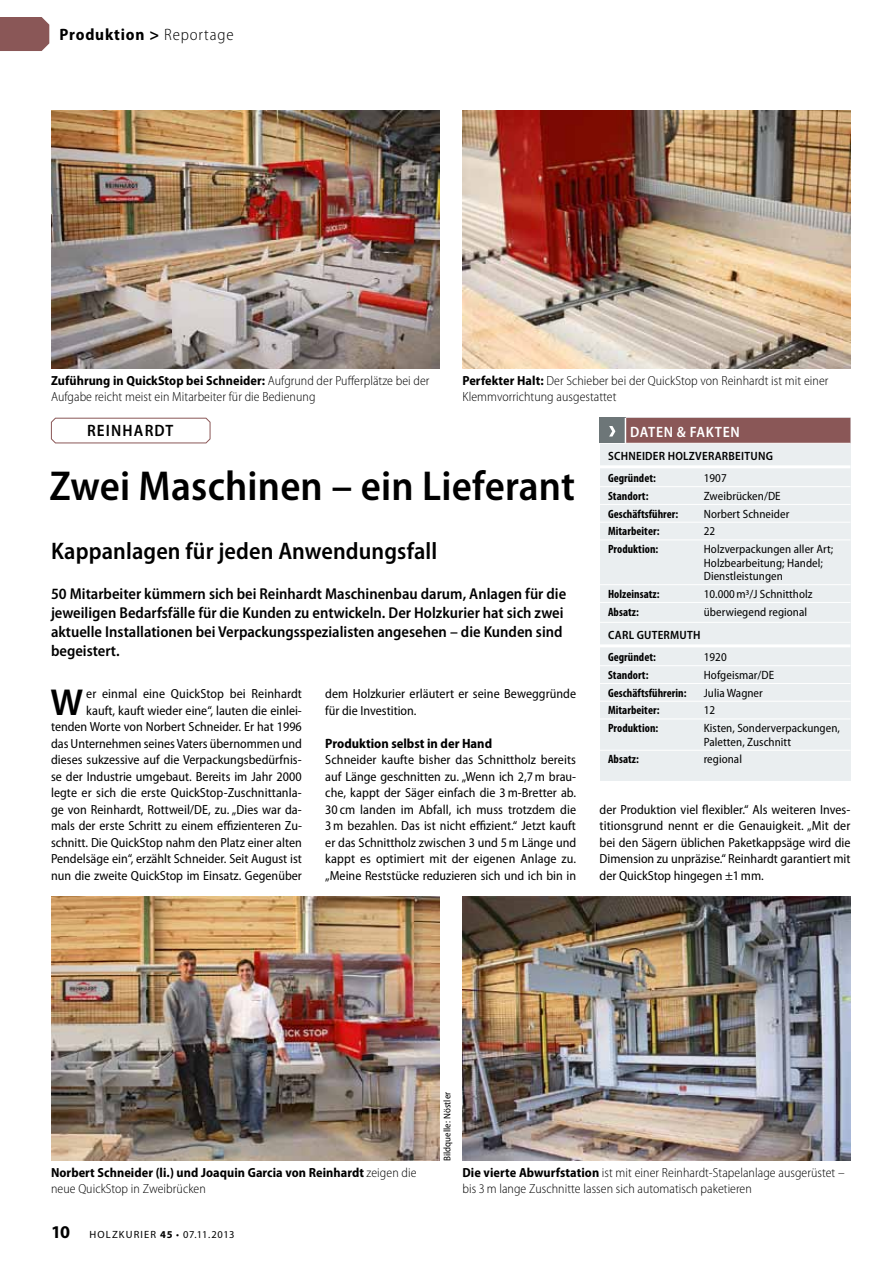
<style>
.page{position:relative;width:893px;height:1263px;background:#fff}
.page>*{position:absolute;margin:0;border:0;box-sizing:border-box;transform-origin:0 0}
.t1{font:600 semi-condensed 42px "Myriad Pro";letter-spacing:.005em;color:#000}
.t2{font:600 37.65px "Myriad Pro";color:#000}
.t3{font:600 semi-condensed 24px "Myriad Pro";letter-spacing:.005em;color:#000}
.t4{font:700 semi-condensed 16.5px "Myriad Pro";letter-spacing:.05em;color:#000}
.t5{font:600 semi-condensed 16.5px "Myriad Pro";letter-spacing:.07em;color:#000}
.t6{font:600 semi-condensed 15.75px/18.8px "Myriad Pro";color:#000}
.t7{font:600 semi-condensed 15px "Myriad Pro";color:#fff}
.t8{font:700 semi-condensed 13.5px "Myriad Pro";color:#000}
.t9{font:semi-condensed 13.2px/16.5px "Myriad Pro";color:#000;text-align:justify}
.t10{font:300 semi-condensed 13.2px/16.5px "Myriad Pro";letter-spacing:.005em;color:#000}
.t11{font:700 semi-condensed 13.2px/16.5px "Myriad Pro";letter-spacing:.005em;color:#000}
.t12{font:semi-condensed 12px/13.5px "Myriad Pro";letter-spacing:.005em;color:#000}
.t13{font:700 condensed 12px "Myriad Pro";letter-spacing:.005em;color:#000}
.t14{font:600 semi-condensed 12px "Myriad Pro";letter-spacing:.02em;color:#000}
.t15{font:10.5px "Myriad Pro";letter-spacing:.105em;color:#000}
.t16{font:semi-condensed 9.75px "Myriad Pro";letter-spacing:.005em;color:#000}
.s1{font-weight:300}
.s2{font-weight:700}
.s3{font-weight:700;font-size:18px}
</style>
<div class="page">
<div style="left:51px;top:418px;width:159px;height:25px;border:1px solid #8a5757;border-radius:4px"></div>
<img style="left:51px;top:896px;width:388px;height:264px">
<img style="left:462px;top:111px;width:388px;height:257px">
<img style="left:462px;top:896px;width:388px;height:264px">
<img style="left:51px;top:111px;width:388px;height:257px">
<div style="left:600px;top:418px;width:250px;height:363px;background:#eaeef0"></div>
<div style="left:626px;top:418px;width:224px;height:25px;background:#8a5757"></div>
<hr style="left:600px;top:443px;width:250px;height:1px;background:#fff">
<hr style="left:600px;top:465px;width:250px;height:3px;background:#fff">
<hr style="left:600px;top:486px;width:250px;height:1px;background:#fff">
<hr style="left:600px;top:504px;width:250px;height:1px;background:#fff">
<hr style="left:600px;top:522px;width:250px;height:1px;background:#fff">
<hr style="left:600px;top:539px;width:250px;height:1px;background:#fff">
<hr style="left:600px;top:584px;width:250px;height:1px;background:#fff">
<hr style="left:600px;top:602px;width:250px;height:1px;background:#fff">
<hr style="left:600px;top:622px;width:250px;height:1px;background:#fff">
<hr style="left:600px;top:644px;width:250px;height:3px;background:#fff">
<hr style="left:600px;top:665px;width:250px;height:1px;background:#fff">
<hr style="left:600px;top:683px;width:250px;height:1px;background:#fff">
<hr style="left:600px;top:701px;width:250px;height:1px;background:#fff">
<hr style="left:600px;top:719px;width:250px;height:1px;background:#fff">
<hr style="left:600px;top:750px;width:250px;height:1px;background:#fff">
<div style="left:600px;top:418px;width:26px;height:25px;background:#6d7678"></div>
<svg style="left:609px;top:426px;width:6px;height:10px"></svg>
<svg style="left:625px;top:418px;width:1px;height:25px"></svg>
<div style="left:0;top:17px;width:49px;height:34px;background:#8a5757"></div>
<p class="t4" style="left:60px;top:25px;width:176px">Produktion &gt; <span class="s1">Reportage</span></p>
<p class="t10" style="left:51px;top:372px;width:380px"><span class="s2">Zuführung in QuickStop bei Schneider:</span> Aufgrund der Pufferplätze bei der<br>Aufgabe reicht meist ein Mitarbeiter für die Bedienung</p>
<p class="t10" style="left:462px;top:372px;width:367px"><span class="s2">Perfekter Halt:</span> Der Schieber bei der QuickStop von Reinhardt ist mit einer<br>Klemmvorrichtung ausgestattet</p>
<p class="t5" style="left:87px;top:422px;width:88px">REINHARDT</p>
<h1 class="t1" style="left:49px;top:463px;width:527px">Zwei Maschinen – ein Lieferant</h1>
<h3 class="t3" style="left:51px;top:538px;width:388px">Kappanlagen für jeden Anwendungsfall</h3>
<p class="t6" style="left:51px;top:585px;width:517px">50 Mitarbeiter kümmern sich bei Reinhardt Maschinenbau darum, Anlagen für die jeweiligen Bedarfsfälle für die Kunden zu entwickeln. Der Holzkurier hat sich zwei aktuelle Installationen bei Verpackungsspezialisten angesehen – die Kunden sind begeistert.</p>
<p class="t9" style="left:51px;top:686px;width:253px;text-align:right">er einmal eine QuickStop bei Reinhardt<br>kauft, kauft wieder eine“, lauten die einlei&shy;tenden Worte von Norbert Schneider. Er hat 1996 das Unternehmen seines Vaters übernommen und dieses sukzessive auf die Verpackungsbedürfnis&shy;se der Industrie umgebaut. Bereits im Jahr 2000 legte er sich die erste QuickStop-Zuschnittanla&shy;ge von Reinhardt, Rottweil/DE, zu. „Dies war da&shy;mals der erste Schritt zu einem effizienteren Zu&shy;schnitt. Die QuickStop nahm den Platz einer alten Pendelsäge ein“, erzählt Schneider. Seit August ist nun die zweite QuickStop im Einsatz. Gegenüber</p>
<p class="t9" style="left:325px;top:686px;width:252px">dem Holzkurier erläutert er seine Beweggründe für die Investition.</p>
<h2 class="t2" style="left:50px;top:681px;width:34px">W</h2>
<p class="t8" style="left:325px;top:736px;width:168px">Produktion selbst in der Hand</p>
<p class="t9" style="left:325px;top:752px;width:252px">Schneider kaufte bisher das Schnittholz bereits auf Länge geschnitten zu. „Wenn ich 2,7m brau&shy;che, kappt der Säger einfach die 3m-Bretter ab.<br>30 cm landen im Abfall, ich muss trotzdem die 3m bezahlen. Das ist nicht effizient.“ Jetzt kauft er das Schnittholz zwischen 3 und 5m Länge und kappt es optimiert mit der eigenen Anlage zu. „Meine Reststücke reduzieren sich und ich bin in</p>
<p class="t7" style="left:630px;top:423px;width:19px">Daten</p>
<p class="t7" style="left:677px;top:423px;width:29px">&amp; Fakten</p>
<p class="t14" style="left:608px;top:449px;width:14px">Schneider</p>
<p class="t14" style="left:668px;top:449px;width:35px">Holzverarbeitung</p>
<p class="t13" style="left:608px;top:471px;width:49px">Gegründet:</p>
<p class="t12" style="left:704px;top:471px;width:24px">1907</p>
<p class="t13" style="left:608px;top:489px;width:42px">Standort:</p>
<p class="t12" style="left:704px;top:489px;width:78px">Zweibrücken/DE</p>
<p class="t13" style="left:608px;top:507px;width:72px">Geschäftsführer:</p>
<p class="t12" style="left:704px;top:507px;width:87px">Norbert Schneider</p>
<p class="t13" style="left:608px;top:525px;width:53px">Mitarbeiter:</p>
<p class="t12" style="left:704px;top:525px;width:13px">22</p>
<p class="t13" style="left:608px;top:542px;width:52px">Produktion:</p>
<p class="t12" style="left:704px;top:542px;width:131px">Holzverpackungen aller Art;<br>Holzbearbeitung; Handel;<br>Dienstleistungen</p>
<p class="t13" style="left:608px;top:587px;width:53px">Holzeinsatz:</p>
<p class="t12" style="left:704px;top:587px;width:110px">10.000m3/J Schnittholz</p>
<p class="t13" style="left:608px;top:605px;width:32px">Absatz:</p>
<p class="t12" style="left:704px;top:605px;width:105px">überwiegend regional</p>
<p class="t14" style="left:608px;top:628px;width:14px">Carl</p>
<p class="t14" style="left:637px;top:628px;width:16px">Gutermuth</p>
<p class="t13" style="left:608px;top:650px;width:49px">Gegründet:</p>
<p class="t12" style="left:704px;top:650px;width:24px">1920</p>
<p class="t13" style="left:608px;top:668px;width:42px">Standort:</p>
<p class="t12" style="left:704px;top:668px;width:72px">Hofgeismar/DE</p>
<p class="t13" style="left:608px;top:686px;width:80px">Geschäftsführerin:</p>
<p class="t12" style="left:704px;top:686px;width:61px">Julia Wagner</p>
<p class="t13" style="left:608px;top:704px;width:53px">Mitarbeiter:</p>
<p class="t12" style="left:704px;top:704px;width:13px">12</p>
<p class="t13" style="left:608px;top:721px;width:52px">Produktion:</p>
<p class="t12" style="left:704px;top:721px;width:138px">Kisten, Sonderverpackungen,<br>Paletten, Zuschnitt</p>
<p class="t13" style="left:608px;top:753px;width:32px">Absatz:</p>
<p class="t12" style="left:704px;top:753px;width:40px">regional</p>
<p class="t9" style="left:600px;top:801px;width:252px">der Produktion viel flexibler.“ Als weiteren Inves&shy;titionsgrund nennt er die Genauigkeit. „Mit der bei den Sägern üblichen Paketkappsäge wird die Dimension zu unpräzise.“ Reinhardt garantiert mit der QuickStop hingegen ±1mm.</p>
<p class="t16" style="left:442px;top:1161px;width:71px;rotate:-90deg">Bildquelle: Nöstler</p>
<p class="t11" style="left:51px;top:1164px;width:367px">Norbert Schneider (li.) und Joaquin Garcia von Reinhardt <span class="s1">zeigen die neue QuickStop in Zweibrücken</span></p>
<p class="t15" style="left:51px;top:1229px;width:185px"><span class="s3">10</span> HOLZKURIER <span class="s2">45</span> • 07.11.2013</p>
<p class="t10" style="left:462px;top:1164px;width:384px"><span class="s2">Die vierte Abwurfstation</span> ist mit einer Reinhardt-Stapelanlage ausgerüstet – bis 3m lange Zuschnitte lassen sich automatisch paketieren</p>
</div>
